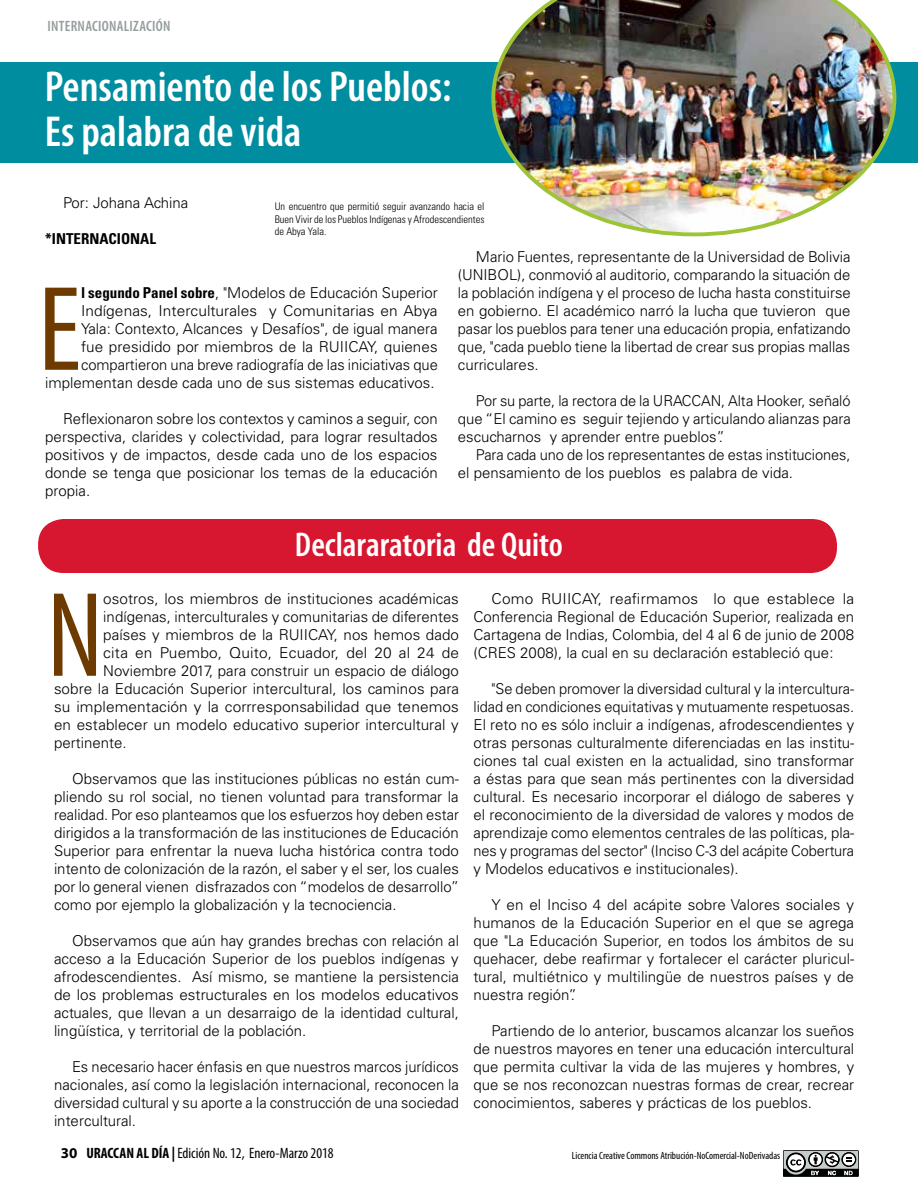
<style>
.page{position:relative;width:918px;height:1188px;background:#fff}
.page>*{position:absolute;margin:0;border:0;box-sizing:border-box;transform-origin:0 0}
.t1{font:condensed 121.8px "Myriad Pro";color:#6d3a00}
.t2{font:600 condensed 43.5px/45px "Myriad Pro";color:#fff}
.t3{font:600 condensed 34.5px "Myriad Pro";color:#fff}
.t4{font:300 15px/18px "Univers LT Std";color:#000;text-align:justify}
.t5{font:condensed 15px "Myriad Pro";color:#000}
.t6{font:600 condensed 15px "Myriad Pro";letter-spacing:.02em;color:#959c9d}
.t7{font:700 condensed 15px "Univers LT Std";color:#000}
.t8{font:300 condensed 10.5px/12.6px "Univers LT Std";color:#000;text-align:justify}
.t9{font:condensed 10.5px "Myriad Pro";color:#000}
.s1{font-weight:700;font-stretch:condensed}
.s2{font-weight:700;font-stretch:normal}
.s3{font-weight:700}
</style>
<div class="page">
<svg style="left:783px;top:1150px;width:76px;height:27px"></svg>
<div style="left:0;top:62px;width:918px;height:101px;background:#008d9f"></div>
<div style="left:38px;top:519px;width:799px;height:54px;background:#d7162f;border-radius:26px"></div>
<img style="left:491px;top:0;width:405px;height:236px">
<p class="t6" style="left:47px;top:18px;width:125px">INTERNACIONALIZACIÓN</p>
<h2 class="t2" style="left:45px;top:65px;width:408px">Pensamiento de los Pueblos:<br>Es palabra de vida</h2>
<p class="t4" style="left:63px;top:193px;width:126px">Por: Johana Achina</p>
<p class="t7" style="left:45px;top:229px;width:112px">*INTERNACIONAL</p>
<p class="t8" style="left:275px;top:200px;width:211px">Un encuentro que permitió seguir avanzando hacia el Buen Vivir de los Pueblos Indígenas y Afrodescendientes de Abya Yala.</p>
<p class="t4" style="left:45px;top:283px;width:394px;text-align:right"><span class="s1">l segundo Panel sobre</span>, "Modelos de Educación Superior Indígenas, Interculturales y Comunitarias en Abya<br>Yala: Contexto, Alcances y Desafíos", de igual manera<br>fue presidido por miembros de la RUIICAY, quienes compartieron una breve radiografía de las iniciativas que implementan desde cada uno de sus sistemas educativos.</p>
<p class="t4" style="left:45px;top:409px;width:394px;text-indent:18px">Reflexionaron sobre los contextos y caminos a seguir, con perspectiva, clarides y colectividad, para lograr resultados positivos y de impactos, desde cada uno de los espacios donde se tenga que posicionar los temas de la educación propia.</p>
<h1 class="t1" style="left:38px;top:256px;width:45px">E</h1>
<p class="t4" style="left:458px;top:247px;width:394px;text-indent:18px">Mario Fuentes, representante de la Universidad de Bolivia (UNIBOL), conmovió al auditorio, comparando la situación de la población indígena y el proceso de lucha hasta constituirse en gobierno. El académico narró la lucha que tuvieron que pasar los pueblos para tener una educación propia, enfatizando que, "cada pueblo tiene la libertad de crear sus propias mallas curriculares.</p>
<p class="t4" style="left:458px;top:391px;width:394px;text-indent:18px">Por su parte, la rectora de la URACCAN, Alta Hooker, señaló que “El camino es seguir tejiendo y articulando alianzas para escucharnos y aprender entre pueblos”.</p>
<p class="t4" style="left:458px;top:445px;width:394px;text-indent:18px">Para cada uno de los representantes de estas instituciones, el pensamiento de los pueblos es palabra de vida.</p>
<h3 class="t3" style="left:295px;top:526px;width:270px">Declararatoria de Quito</h3>
<h1 class="t1" style="left:47px;top:562px;width:58px">N</h1>
<p class="t4" style="left:103px;top:589px;width:357px">osotros, los miembros de instituciones académicas</p>
<p class="t4" style="left:103px;top:607px;width:357px">indígenas, interculturales y comunitarias de diferentes</p>
<p class="t4" style="left:103px;top:625px;width:357px">países y miembros de la RUIICAY, nos hemos dado</p>
<p class="t4" style="left:103px;top:643px;width:357px">cita en Puembo, Quito, Ecuador, del 20 al 24 de</p>
<p class="t4" style="left:103px;top:661px;width:357px">Noviembre 2017, para construir un espacio de diálogo</p>
<p class="t4" style="left:54px;top:679px;width:407px">sobre la Educación Superior intercultural, los caminos para</p>
<p class="t4" style="left:54px;top:697px;width:406px">su implementación y la corrresponsabilidad que tenemos</p>
<p class="t4" style="left:54px;top:715px;width:406px">en establecer un modelo educativo superior intercultural y</p>
<p class="t4" style="left:54px;top:733px;width:74px">pertinente.</p>
<p class="t4" style="left:54px;top:769px;width:407px;text-indent:18px">Observamos que las instituciones públicas no están cum&shy;pliendo su rol social, no tienen voluntad para transformar la realidad. Por eso planteamos que los esfuerzos hoy deben estar dirigidos a la transformación de las instituciones de Educación Superior para enfrentar la nueva lucha histórica contra todo intento de colonización de la razón, el saber y el ser, los cuales por lo general vienen disfrazados con “modelos de desarrollo” como por ejemplo la globalización y la tecnociencia.</p>
<p class="t4" style="left:54px;top:931px;width:407px;text-indent:18px">Observamos que aún hay grandes brechas con relación al acceso a la Educación Superior de los pueblos indígenas y afrodescendientes. Así mismo, se mantiene la persistencia de los problemas estructurales en los modelos educativos actuales, que llevan a un desarraigo de la identidad cultural, lingüística, y territorial de la población.</p>
<p class="t4" style="left:54px;top:1057px;width:406px;text-indent:18px">Es necesario hacer énfasis en que nuestros marcos jurídicos nacionales, así como la legislación internacional, reconocen la diversidad cultural y su aporte a la construcción de una sociedad intercultural.</p>
<p class="t5" style="left:61px;top:1144px;width:274px"><span class="s2">30</span> <span class="s3">URACCAN AL DÍA |</span> Edición No. 12, Enero-Marzo 2018</p>
<p class="t4" style="left:474px;top:589px;width:382px;text-indent:18px">Como RUIICAY, reafirmamos lo que establece la Conferencia Regional de Educación Superior, realizada en Cartagena de Indias, Colombia, del 4 al 6 de junio de 2008 (CRES 2008), la cual en su declaración estableció que:</p>
<p class="t4" style="left:474px;top:679px;width:382px;text-indent:18px">"Se deben promover la diversidad cultural y la intercultura&shy;lidad en condiciones equitativas y mutuamente respetuosas.<br>El reto no es sólo incluir a indígenas, afrodescendientes y otras personas culturalmente diferenciadas en las institu&shy;ciones tal cual existen en la actualidad, sino transformar a éstas para que sean más pertinentes con la diversidad cultural. Es necesario incorporar el diálogo de saberes y el reconocimiento de la diversidad de valores y modos de aprendizaje como elementos centrales de las políticas, pla&shy;nes y programas del sector" (Inciso C-3 del acápite Cobertura y Modelos educativos e institucionales).</p>
<p class="t4" style="left:474px;top:895px;width:382px;text-indent:18px">Y en el Inciso 4 del acápite sobre Valores sociales y humanos de la Educación Superior en el que se agrega que "La Educación Superior, en todos los ámbitos de su quehacer, debe reafirmar y fortalecer el carácter pluricul&shy;tural, multiétnico y multilingüe de nuestros países y de nuestra región”.</p>
<p class="t4" style="left:474px;top:1021px;width:382px;text-indent:18px">Partiendo de lo anterior, buscamos alcanzar los sueños de nuestros mayores en tener una educación intercultural que permita cultivar la vida de las mujeres y hombres, y que se nos reconozcan nuestras formas de crear, recrear conocimientos, saberes y prácticas de los pueblos.</p>
<p class="t9" style="left:572px;top:1150px;width:210px">Licencia Creative Commons Atribución-NoComercial-NoDerivadas</p>
</div>
